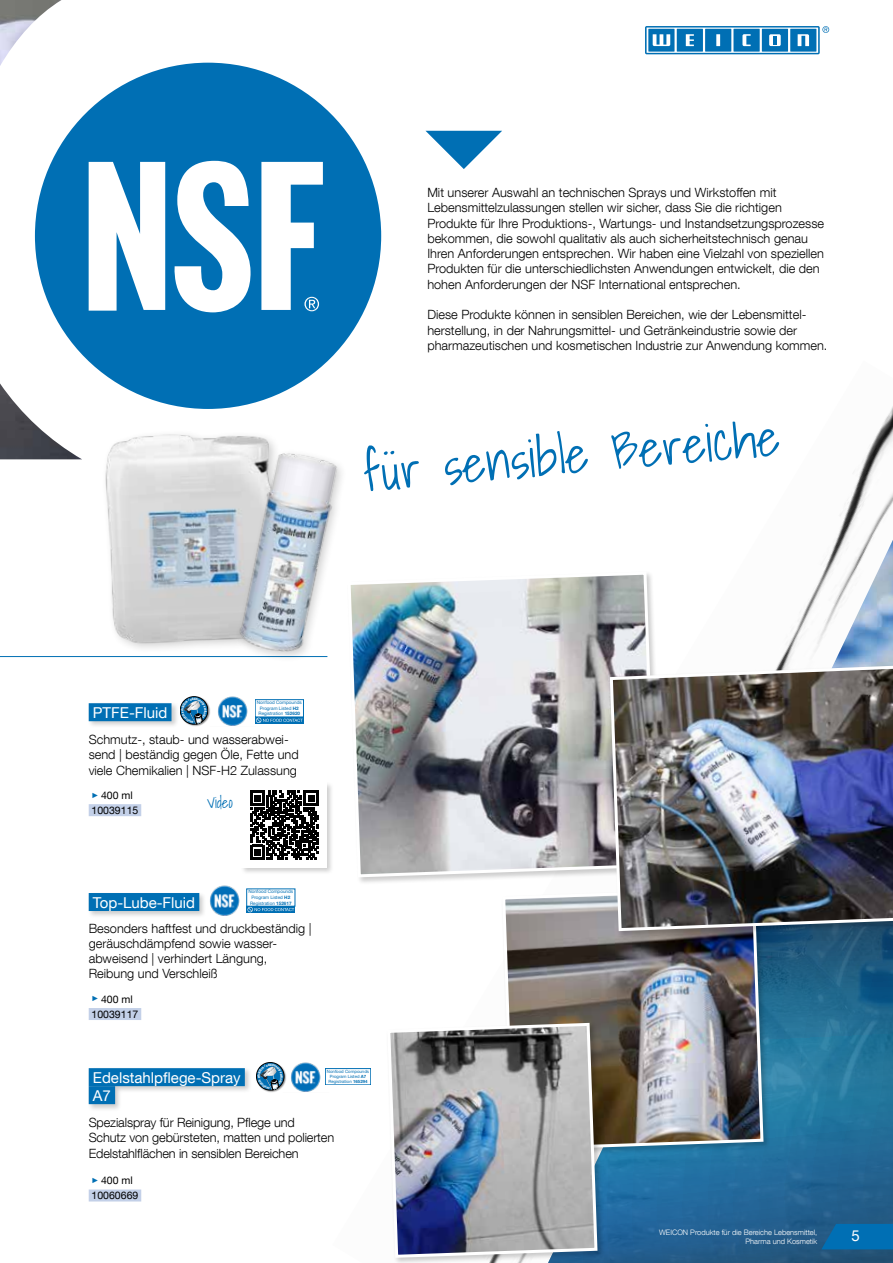
<style>
.page{position:relative;width:893px;height:1263px;background:#fff}
.page>*{position:absolute;margin:0;border:0;box-sizing:border-box;transform-origin:0 0}
.t1{font:300 51px "Shadows Into";color:#006fb4}
.t2{font:15px/18px "Helvetica Neue LT Com";color:#fff}
.t3{font:300 15px "Shadows Into";color:#006fb4}
.t4{font:300 12.75px/15.3px "Helvetica Neue LT Com";color:#000}
.t5{font:10.5px/15px "Helvetica Neue LT Com";color:#000}
.t6{font:300 7.5px/9px "Helvetica Neue LT Com";color:#fff;text-align:right}
.t7{font:4.65px/5.6px "Helvetica Neue LT Com";color:#006fb4;text-align:center}
.t8{font:4.35px/5.2px "Helvetica Neue LT Com";color:#006fb4;text-align:center}
.t9{font:800 condensed 3.15px "Helvetica Neue";color:#fff}
.s1{font-weight:700}
.s2{font-family:"Arial";font-size:7.5px;color:#006fb4}
</style>
<div class="page">
<img style="left:67px;top:403px;width:191px;height:255px">
<img style="left:0;top:0;width:82px;height:459px">
<div style="left:35px;top:63px;width:346px;height:346px;background:#006fb4;border-radius:50%"></div>
<svg style="left:89px;top:162px;width:76px;height:149px"></svg>
<svg style="left:174px;top:161px;width:77px;height:151px"></svg>
<svg style="left:261px;top:162px;width:62px;height:149px"></svg>
<img style="left:778px;top:540px;width:115px;height:124px">
<svg style="left:426px;top:131px;width:76px;height:38px"></svg>
<hr style="left:0;top:656px;width:327px;height:1px;background:#006fb4">
<svg style="left:605px;top:938px;width:288px;height:325px;background:#226894"></svg>
<div style="left:501px;top:886px;width:270px;height:272px;background:#000;opacity:.2"></div>
<img style="left:501px;top:886px;width:264px;height:266px">
<div style="left:346px;top:570px;width:318px;height:315px;background:#000;opacity:.2"></div>
<img style="left:346px;top:570px;width:312px;height:309px">
<div style="left:386px;top:1022px;width:219px;height:241px;background:#000;opacity:.2"></div>
<img style="left:386px;top:1021px;width:213px;height:238px">
<img style="left:226px;top:437px;width:127px;height:227px">
<img style="left:608px;top:664px;width:285px;height:269px">
<div style="left:87px;top:701px;width:92px;height:27px;background:#000;opacity:.2"></div>
<div style="left:89px;top:703px;width:82px;height:18px;background:#006fb4"></div>
<div style="left:89px;top:804px;width:52px;height:12px;background:#c3d0e8"></div>
<div style="left:87px;top:891px;width:120px;height:27px;background:#000;opacity:.2"></div>
<div style="left:89px;top:893px;width:110px;height:18px;background:#006fb4"></div>
<div style="left:247px;top:906px;width:48px;height:7px;background:#006fb4"></div>
<svg style="left:254px;top:908px;width:40px;height:4px"></svg>
<div style="left:89px;top:1008px;width:52px;height:12px;background:#c3d0e8"></div>
<img style="left:218px;top:696px;width:30px;height:30px">
<div style="left:180px;top:696px;width:30px;height:31px;background:#000;opacity:.5"></div>
<div style="left:180px;top:696px;width:28px;height:28px;border:1px solid #000;border-radius:50%"></div>
<img style="left:197px;top:885px;width:57px;height:31px">
<div style="left:255px;top:699px;width:49px;height:18px;border:1px solid #006fb4"></div>
<div style="left:255px;top:717px;width:49px;height:7px;background:#006fb4"></div>
<svg style="left:256px;top:718px;width:47px;height:5px"></svg>
<div style="left:87px;top:1066px;width:165px;height:46px;background:#000;opacity:.2"></div>
<div style="left:89px;top:1068px;width:156px;height:18px;background:#006fb4"></div>
<div style="left:89px;top:1086px;width:26px;height:18px;background:#006fb4"></div>
<div style="left:325px;top:1068px;width:46px;height:17px;border:1px solid #006fb4"></div>
<div style="left:89px;top:1189px;width:52px;height:12px;background:#c3d0e8"></div>
<img style="left:291px;top:1062px;width:43px;height:30px">
<div style="left:256px;top:1062px;width:31px;height:30px;background:#000;opacity:.5"></div>
<div style="left:256px;top:1062px;width:28px;height:28px;border:1px solid #000;border-radius:50%"></div>
<div style="left:240px;top:781px;width:95px;height:94px;background:#000;opacity:.2"></div>
<div style="left:242px;top:782px;width:85px;height:86px;background:#fff"></div>
<svg style="left:250px;top:791px;width:68px;height:68px"></svg>
<svg style="left:821px;top:1224px;width:72px;height:25px;background:#036cae"></svg>
<svg style="left:645px;top:26px;width:184px;height:28px"></svg>
<svg style="left:181px;top:698px;width:26px;height:26px"></svg>
<svg style="left:258px;top:1063px;width:25px;height:27px"></svg>
<p class="t4" style="left:427px;top:184px;width:398px">Mit unserer Auswahl an technischen Sprays und Wirkstoffen mit Lebensmittelzulassungen stellen wir sicher, dass Sie die richtigen Produkte für Ihre Produktions-, Wartungs- und Instandsetzungsprozesse bekommen, die sowohl qualitativ als auch sicherheitstechnisch genau Ihren Anforderungen entsprechen. Wir haben eine Vielzahl von speziellen Produkten für die unterschiedlichsten Anwendungen entwickelt, die den hohen Anforderungen der NSF International entsprechen.</p>
<p class="t4" style="left:427px;top:307px;width:402px">Diese Produkte können in sensiblen Bereichen, wie der Lebensmittel&shy;herstellung, in der Nahrungsmittel- und Getränkeindustrie sowie der pharmazeutischen und kosmetischen Industrie zur Anwendung kommen.</p>
<h1 class="t1" style="left:359px;top:432px;width:420px;rotate:-5deg">für sensible Bereiche</h1>
<p class="t9" style="left:181px;top:711px;width:3px;rotate:-90deg">r</p>
<p class="t7" style="left:257px;top:700px;width:46px">Nonfood Compounds<br>Program Listed <span class="s1">H2<br></span>Registration <span class="s1">152620</span></p>
<p class="t2" style="left:93px;top:703px;width:76px">PTFE-Fluid</p>
<p class="t4" style="left:89px;top:731px;width:211px">Schmutz-, staub- und wasserabwei&shy;send | beständig gegen Öle, Fette und viele Chemikalien | NSF-H2 Zulassung</p>
<p class="t5" style="left:92px;top:788px;width:48px"><span class="s2">►</span> 400 ml<br>10039115</p>
<p class="t3" style="left:207px;top:790px;width:27px">Video</p>
<p class="t7" style="left:248px;top:889px;width:46px">Nonfood Compounds<br>Program Listed <span class="s1">H2<br></span>Registration <span class="s1">152617</span></p>
<p class="t2" style="left:93px;top:893px;width:104px">Top-Lube-Fluid</p>
<p class="t4" style="left:89px;top:920px;width:224px">Besonders haftfest und druckbeständig | geräuschdämpfend sowie wasser&shy;abweisend | verhindert Längung,<br>Reibung und Verschleiß</p>
<p class="t5" style="left:92px;top:991px;width:48px"><span class="s2">►</span> 400 ml<br>10039117</p>
<p class="t8" style="left:327px;top:1068px;width:44px">Nonfood Compounds<br>Program Listed <span class="s1">A7<br></span>Registration <span class="s1">165294</span></p>
<p class="t2" style="left:93px;top:1068px;width:149px">Edelstahlpflege-Spray<br>A7</p>
<p class="t4" style="left:89px;top:1114px;width:247px">Spezialspray für Reinigung, Pflege und<br>Schutz von gebürsteten, matten und polierten<br>Edelstahlflächen in sensiblen Bereichen</p>
<p class="t9" style="left:257px;top:1077px;width:3px;rotate:-90deg">r</p>
<p class="t5" style="left:92px;top:1173px;width:48px"><span class="s2">►</span> 400 ml<br>10060669</p>
<p class="t6" style="left:659px;top:1227px;width:160px">WEICON Produkte für die Bereiche Lebensmittel,<br>Pharma und Kosmetik</p>
<p class="t2" style="left:852px;top:1226px;width:10px">5</p>
</div>
